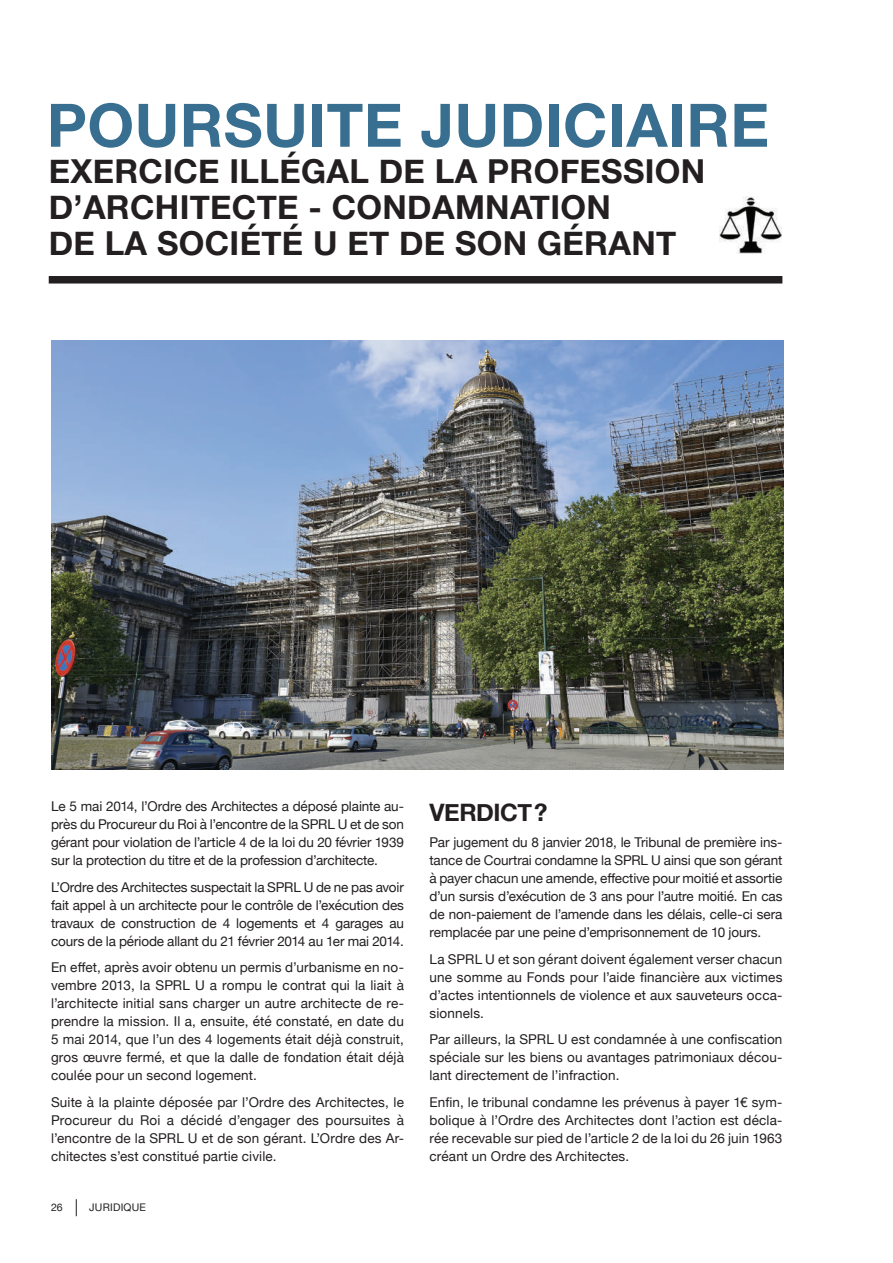
<style>
.page{position:relative;width:893px;height:1263px;background:#fff}
.page>*{position:absolute;margin:0;border:0;box-sizing:border-box;transform-origin:0 0}
.t1{font:700 60px "Helvetica Neue";letter-spacing:.01em;color:#386e8f}
.t2{font:700 33px "Helvetica Neue";letter-spacing:.01em;color:#231f20}
.t3{font:700 24px "Helvetica Neue";color:#231f20}
.t4{font:13.5px/18px "Helvetica Neue";letter-spacing:.01em;color:#231f20;text-align:justify}
.t5{font:10.5px "Helvetica Neue";letter-spacing:.02em;color:#231f20}
</style>
<div class="page">
<svg style="left:76px;top:1199px;width:1px;height:17px"></svg>
<img style="left:51px;top:341px;width:732px;height:428px">
<div style="left:49px;top:276px;width:733px;height:7px;background:#231f20"></div>
<img style="left:720px;top:197px;width:61px;height:56px">
<h1 class="t1" style="left:47px;top:78px;width:724px">POURSUITE JUDICIAIRE</h1>
<h2 class="t2" style="left:49px;top:145px;width:44px">EXERCICE</h2>
<h2 class="t2" style="left:230px;top:145px;width:95px">ILLÉGAL</h2>
<h2 class="t2" style="left:379px;top:145px;width:133px">DELAPRO</h2>
<h2 class="t2" style="left:560px;top:145px;width:42px">FESSION</h2>
<h2 class="t2" style="left:49px;top:181px;width:57px">D’ARCHI</h2>
<h2 class="t2" style="left:190px;top:181px;width:193px">TECTE - CONDA</h2>
<h2 class="t2" style="left:455px;top:181px;width:116px">MNATION</h2>
<h2 class="t2" style="left:49px;top:217px;width:130px">DELASOCI</h2>
<h2 class="t2" style="left:240px;top:217px;width:240px">ÉTÉ U ET DE SON</h2>
<h2 class="t2" style="left:537px;top:217px;width:71px">GÉRAN</h2>
<h2 class="t2" style="left:656px;top:217px;width:22px">T</h2>
<p class="t4" style="left:51px;top:798px;width:354px">Le 5 mai 2014, l’Ordre des Architectes a déposé plainte au&shy;près du Procureur du Roi à l’encontre de la SPRL U et de son gérant pour violation de l’article 4 de la loi du 20 février 1939 sur la protection du titre et de la profession d’architecte.</p>
<p class="t4" style="left:51px;top:879px;width:354px">L’Ordre des Architectes suspectait la SPRL U de ne pas avoir fait appel à un architecte pour le contrôle de l’exécution des travaux de construction de 4 logements et 4 garages au cours de la période allant du 21 février 2014 au 1er mai 2014.</p>
<p class="t4" style="left:51px;top:959px;width:354px">En effet, après avoir obtenu un permis d’urbanisme en no&shy;vembre 2013, la SPRL U a rompu le contrat qui la liait à l’architecte initial sans charger un autre architecte de re&shy;prendre la mission. I l a, ensuite, été constaté, en date du 5 mai 2014, que l’un des 4 logements était déjà construit, gros œuvre fermé, et que la dalle de fondation était déjà coulée pour un second logement.</p>
<p class="t4" style="left:51px;top:1094px;width:354px">Suite à la plainte déposée par l’Ordre des Architectes, le Procureur du Roi a décidé d’engager des poursuites à l’encontre de la SPRL U et de son gérant. L’Ordre des Ar&shy;chitectes s’est constitué partie civile.</p>
<p class="t5" style="left:51px;top:1199px;width:13px">26</p>
<p class="t5" style="left:89px;top:1199px;width:58px">juridique</p>
<h3 class="t3" style="left:429px;top:793px;width:45px">VERDIC</h3>
<h3 class="t3" style="left:517px;top:793px;width:32px">T?</h3>
<p class="t4" style="left:429px;top:834px;width:354px">Par jugement du 8 janvier 2018, le Tribunal de première ins&shy;tance de Courtrai condamne la SPRL U ainsi que son gérant à payer chacun une amende, effective pour moitié et assortie d’un sursis d’exécution de 3 ans pour l’autre moitié. En cas de non-paiement de l’amende dans les délais, celle-ci sera remplacée par une peine d’emprisonnement de 10 jours.</p>
<p class="t4" style="left:429px;top:951px;width:354px">La SPRL U et son gérant doivent également verser chacun une somme au Fonds pour l’aide financière aux victimes d’actes intentionnels de violence et aux sauveteurs occa&shy;sionnels.</p>
<p class="t4" style="left:429px;top:1031px;width:354px">Par ailleurs, la SPRL U est condamnée à une confiscation spéciale sur les biens ou avantages patrimoniaux décou&shy;lant directement de l’infraction.</p>
<p class="t4" style="left:429px;top:1094px;width:354px">Enfin, le tribunal condamne les prévenus à payer 1€ sym&shy;bolique à l’Ordre des Architectes dont l’action est décla&shy;rée recevable sur pied de l’article 2 de la loi du 26 juin 1963 créant un Ordre des Architectes.</p>
</div>
